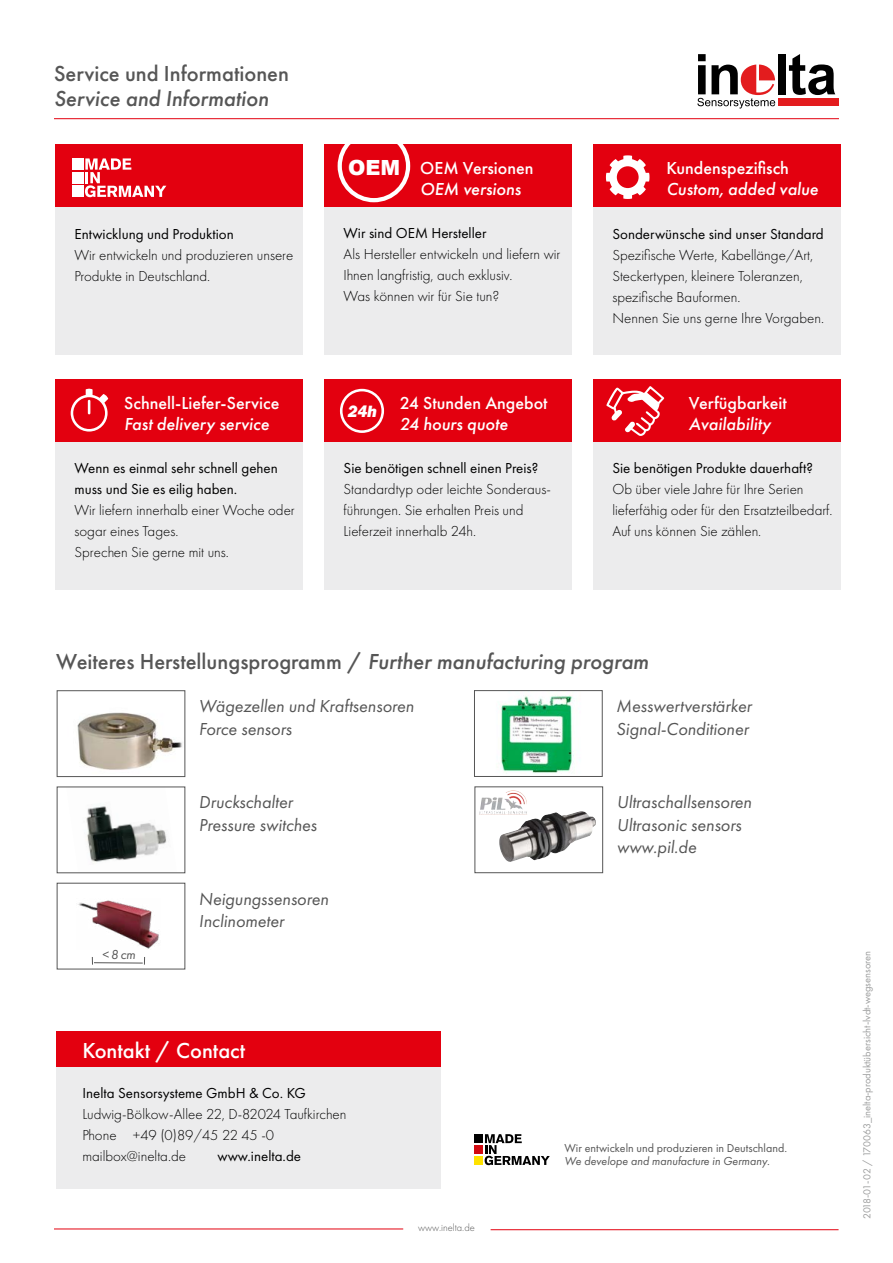
<style>
.page{position:relative;width:893px;height:1263px;background:#fff}
.page>*{position:absolute;margin:0;border:0;box-sizing:border-box;transform-origin:0 0}
.t1{font:500 22.5px "Futura PT";color:#565656}
.t2{font:italic 500 22.5px "Futura PT";color:#565656}
.t3{font:500 22.5px "Futura PT";color:#fff}
.t4{font:900 20.85px "Arial";color:#fff}
.t5{font:italic 18px/22.5px "Futura PT";color:#565656}
.t6{font:500 18px "Futura PT";color:#fff}
.t7{font:italic 500 18px "Futura PT";color:#fff}
.t8{font:16.8px "Franklin Got Itc TEE Heav Ital";color:#fff}
.t9{font:300 15px/21px "Futura PT";color:#000}
.t10{font:15px/21px "Futura PT";color:#000}
.t11{font:italic 13.5px "Futura PT";color:#565656}
.t12{font:12px "Futura PT";color:#565656}
.t13{font:italic 12px "Futura PT";color:#565656}
.t14{font:10.5px "Futura PT";color:#9c9d9d}
.t15{font:300 10.5px "Futura PT";color:#565656}
.s1{font-style:italic}
</style>
<div class="page">
<hr style="left:54px;top:118px;width:785px;height:1px;background:#e3000f">
<div style="left:778px;top:54px;width:8px;height:40px;background:#000"></div>
<svg style="left:789px;top:54px;width:46px;height:41px"></svg>
<div style="left:778px;top:98px;width:61px;height:8px;background:#e31c1e"></div>
<svg style="left:697px;top:54px;width:78px;height:55px"></svg>
<hr style="left:54px;top:1228px;width:349px;height:1px;background:#e3000f">
<hr style="left:491px;top:1229px;width:347px;height:1px;background:#e3000f">
<img style="left:77px;top:712px;width:105px;height:58px">
<div style="left:57px;top:690px;width:128px;height:87px;border:1px solid #565656"></div>
<img style="left:86px;top:806px;width:81px;height:56px">
<div style="left:57px;top:787px;width:128px;height:86px;border:1px solid #565656"></div>
<img style="left:78px;top:900px;width:81px;height:49px">
<div style="left:57px;top:883px;width:128px;height:86px;border:1px solid #565656"></div>
<img style="left:499px;top:695px;width:75px;height:78px">
<div style="left:474px;top:690px;width:128px;height:87px;border:1px solid #565656"></div>
<img style="left:499px;top:811px;width:97px;height:51px">
<div style="left:475px;top:786px;width:128px;height:87px;border:1px solid #565656"></div>
<hr style="left:94px;top:962px;width:49px;height:1px;background:#565656">
<div style="left:57px;top:1067px;width:384px;height:121px;background:#ececed"></div>
<div style="left:57px;top:1031px;width:384px;height:36px;background:#e3000f"></div>
<div style="left:55px;top:441px;width:248px;height:148px;background:#ececed"></div>
<div style="left:55px;top:379px;width:248px;height:62px;background:#e3000f"></div>
<svg style="left:71px;top:389px;width:37px;height:43px"></svg>
<div style="left:325px;top:441px;width:247px;height:148px;background:#ececed"></div>
<div style="left:325px;top:379px;width:247px;height:62px;background:#e3000f"></div>
<div style="left:340px;top:389px;width:44px;height:44px;border:3px solid #fff;border-radius:50%"></div>
<div style="left:593px;top:207px;width:248px;height:148px;background:#ececed"></div>
<div style="left:593px;top:145px;width:248px;height:62px;background:#e3000f"></div>
<svg style="left:606px;top:155px;width:43px;height:44px"></svg>
<div style="left:325px;top:207px;width:247px;height:148px;background:#ececed"></div>
<div style="left:325px;top:144px;width:247px;height:63px;background:#e3000f"></div>
<div style="left:338px;top:130px;width:72px;height:72px;border:4px solid #fff;border-radius:50%"></div>
<div style="left:593px;top:441px;width:248px;height:148px;background:#ececed"></div>
<div style="left:593px;top:379px;width:248px;height:62px;background:#e3000f"></div>
<svg style="left:606px;top:386px;width:58px;height:50px"></svg>
<div style="left:55px;top:207px;width:248px;height:148px;background:#ececed"></div>
<div style="left:55px;top:145px;width:248px;height:62px;background:#e3000f"></div>
<svg style="left:85px;top:158px;width:81px;height:39px"></svg>
<div style="left:72px;top:158px;width:11px;height:12px;background:#fff"></div>
<div style="left:72px;top:172px;width:11px;height:11px;background:#fff"></div>
<div style="left:72px;top:186px;width:11px;height:11px;background:#fff"></div>
<svg style="left:485px;top:1134px;width:65px;height:31px"></svg>
<div style="left:474px;top:1134px;width:9px;height:9px;background:#000"></div>
<div style="left:474px;top:1145px;width:9px;height:9px;background:#d20a11"></div>
<div style="left:474px;top:1156px;width:9px;height:9px;background:#ffe200"></div>
<h1 class="t1" style="left:54px;top:59px;width:237px">Service und Informationen</h1>
<h1 class="t2" style="left:54px;top:85px;width:216px">Service and Information</h1>
<p class="t10" style="left:74px;top:223px;width:161px">Entwicklung und Produktion</p>
<p class="t9" style="left:74px;top:244px;width:220px">Wir entwickeln und produzieren unsere<br>Produkte in Deutschland.</p>
<p class="t6" style="left:124px;top:392px;width:157px">Schnell-Liefer-Service</p>
<p class="t7" style="left:124px;top:412px;width:146px">Fast delivery service</p>
<p class="t10" style="left:74px;top:457px;width:205px">Wenn es einmal sehr schnell gehen muss und Sie es eilig haben.</p>
<p class="t9" style="left:74px;top:499px;width:222px">Wir liefern innerhalb einer Woche oder sogar eines Tages.<br>Sprechen Sie gerne mit uns.</p>
<h2 class="t4" style="left:348px;top:152px;width:54px">OEM</h2>
<p class="t6" style="left:420px;top:157px;width:115px">OEM Versionen</p>
<p class="t7" style="left:420px;top:178px;width:102px">OEM versions</p>
<p class="t10" style="left:344px;top:223px;width:144px">Wir sind OEM Hersteller</p>
<p class="t9" style="left:344px;top:244px;width:218px">Als Hersteller entwickeln und liefern wir<br>Ihnen langfristig, auch exklusiv.<br>Was können wir für Sie tun?</p>
<p class="t8" style="left:348px;top:402px;width:31px">24h</p>
<p class="t6" style="left:400px;top:392px;width:149px">24 Stunden Angebot</p>
<p class="t7" style="left:400px;top:412px;width:110px">24 hours quote</p>
<p class="t10" style="left:344px;top:457px;width:196px">Sie benötigen schnell einen Preis?</p>
<p class="t9" style="left:344px;top:478px;width:209px">Standardtyp oder leichte Sonderaus&shy;führungen. Sie erhalten Preis und<br>Lieferzeit innerhalb 24h.</p>
<p class="t6" style="left:666px;top:157px;width:124px">Kundenspezifisch</p>
<p class="t7" style="left:666px;top:178px;width:154px">Custom, added value</p>
<p class="t10" style="left:612px;top:223px;width:213px">Sonderwünsche sind unser Standard</p>
<p class="t9" style="left:612px;top:244px;width:213px">Spezifische Werte, Kabellänge/Art, Steckertypen, kleinere Toleranzen, spezifische Bauformen.<br>Nennen Sie uns gerne Ihre Vorgaben.</p>
<p class="t6" style="left:689px;top:392px;width:100px">Verfügbarkeit</p>
<p class="t7" style="left:689px;top:412px;width:83px">Availability</p>
<p class="t10" style="left:612px;top:457px;width:202px">Sie benötigen Produkte dauerhaft?</p>
<p class="t9" style="left:612px;top:478px;width:222px">Ob über viele Jahre für Ihre Serien lieferfähig oder für den Ersatzteilbedarf.<br>Auf uns können Sie zählen.</p>
<h1 class="t1" style="left:56px;top:648px;width:594px">Weiteres Herstellungsprogramm / <span class="s1">Further manufacturing program</span></h1>
<p class="t5" style="left:199px;top:695px;width:216px">Wägezellen und Kraftsensoren<br>Force sensors</p>
<p class="t5" style="left:616px;top:695px;width:137px">Messwertverstärker<br>Signal-Conditioner</p>
<p class="t5" style="left:199px;top:791px;width:119px">Druckschalter<br>Pressure switches</p>
<p class="t11" style="left:102px;top:947px;width:35px">&lt;8cm</p>
<p class="t5" style="left:199px;top:887px;width:131px">Neigungssensoren<br>Inclinometer</p>
<h1 class="t3" style="left:82px;top:1037px;width:164px">Kontakt / Contact</h1>
<p class="t10" style="left:82px;top:1083px;width:225px">Inelta Sensorsysteme GmbH &amp; Co. KG</p>
<p class="t9" style="left:82px;top:1104px;width:265px">Ludwig-Bölkow-Allee 22, D-82024 Taufkirchen<br>Phone +49 (0)89/45 22 45 -0 mailbox@inelta.de</p>
<p class="t10" style="left:217px;top:1146px;width:85px">www.inelta.de</p>
<p class="t15" style="left:418px;top:1222px;width:58px">www.inelta.de</p>
<p class="t5" style="left:617px;top:791px;width:136px">Ultraschallsensoren<br>Ultrasonic sensors www.pil.de</p>
<p class="t12" style="left:564px;top:1141px;width:224px">Wir entwickeln und produzieren in Deutschland.</p>
<p class="t13" style="left:564px;top:1154px;width:207px">We develope and manufacture in Germany.</p>
<p class="t14" style="left:861px;top:1219px;width:270px;rotate:-90deg">2018-01-02 / 170063_inelta-produktübersicht-lvdt-wegsensoren</p>
</div>
